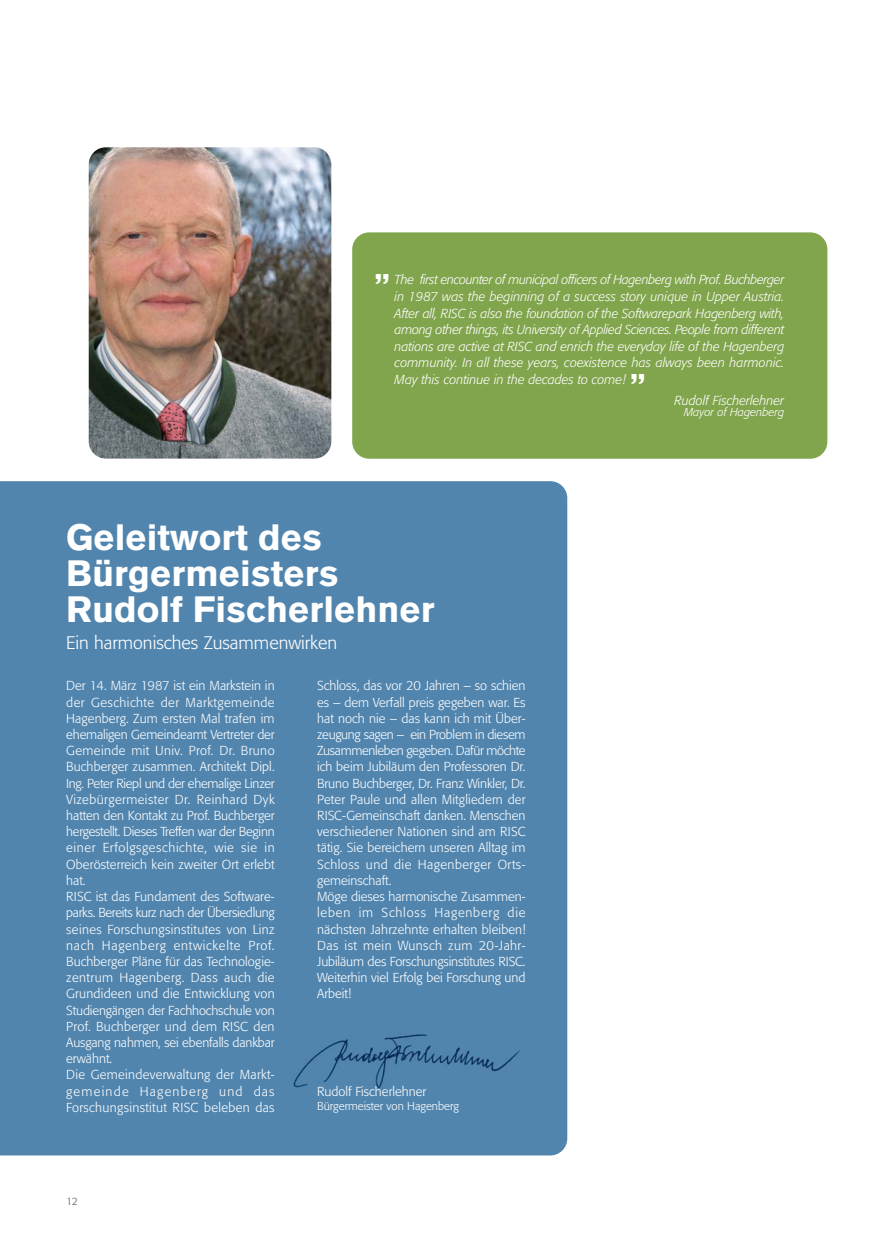
<style>
.page{position:relative;width:889px;height:1260px;background:#fff}
.page>*{position:absolute;margin:0;border:0;box-sizing:border-box;transform-origin:0 0}
.t1{font:900 36px/36px "Akzidenz Grotesk";color:#fff}
.t2{font:30px "Capitals";color:#fff}
.t3{font:300 18px "Formata";color:#fff}
.t4{font:300 12.9px/16.2px "Formata";letter-spacing:.005em;color:#fff}
.t5{font:italic 300 12.9px/16.6px "Formata";color:#fff;text-align:justify}
.t6{font:300 11.4px "Formata";color:#fff}
.t7{font:italic 300 11.4px "Formata";color:#fff}
.t8{font:300 10.5px "Formata";color:#555c69}
</style>
<div class="page">
<div style="left:0;top:481px;width:567px;height:674px;background:#5185ae"></div>
<img style="left:89px;top:147px;width:242px;height:311px;border-radius:17px">
<div style="left:352px;top:232px;width:475px;height:226px;background:#81a54d;border-radius:17px"></div>
<img style="left:282px;top:1028px;width:248px;height:72px">
<p class="t5" style="left:395px;top:272px;width:391px">The first encounter of municipal officers of Hagenberg with Prof. Buchberger in 1987 was the beginning of a success story unique in Upper Austria.<br>After all, RISC is also the foundation of the Softwarepark Hagenberg with, among other things, its University of Applied Sciences. People from different nations are active at RISC and enrich the everyday life of the Hagenberg community. In all these years, coexistence has always been harmonic.<br>May this continue in the decades to come!</p>
<p class="t5" style="left:674px;top:392px;width:111px">Rudolf Fischerlehner</p>
<p class="t7" style="left:684px;top:407px;width:102px">Mayor of Hagenberg</p>
<h2 class="t2" style="left:373px;top:251px;width:19px">„</h2>
<h2 class="t2" style="left:629px;top:371px;width:19px">”</h2>
<h1 class="t1" style="left:66px;top:522px;width:370px">Geleitwort des<br>Bürgermeisters<br>Rudolf Fischerlehner</h1>
<h3 class="t3" style="left:66px;top:634px;width:273px">Ein harmonisches Zusammenwirken</h3>
<p class="t4" style="left:66px;top:678px;width:210px">Der 14. März 1987 ist ein Markstein in der Geschichte der Marktgemeinde Hagenberg. Zum ersten Mal trafen im ehemaligen Gemeindeamt Vertreter der Gemeinde mit Univ. Prof. Dr. Bruno Buchberger zusammen. Architekt Dipl.<br>Ing. Peter Riepl und der ehemalige Linzer Vizebürgermeister Dr. Reinhard Dyk hatten den Kontakt zu Prof. Buchberger hergestellt. Dieses Treffen war der Beginn einer Erfolgsgeschichte, wie sie in Oberösterreich kein zweiter Ort erlebt hat.<br>RISC ist das Fundament des Software&shy;parks. Bereits kurz nach der Übersiedlung seines Forschungsinstitutes von Linz nach Hagenberg entwickelte Prof.<br>Buchberger Pläne für das Technologie&shy;zentrum Hagenberg. Dass auch die Grundideen und die Entwicklung von Studiengängen der Fachhochschule von Prof. Buchberger und dem RISC den Ausgang nahmen, sei ebenfalls dankbar erwähnt.<br>Die Gemeindeverwaltung der Markt&shy;gemeinde Hagenberg und das Forschungsinstitut RISC beleben das</p>
<p class="t4" style="left:317px;top:678px;width:210px">Schloss, das vor 20 Jahren – so schien es – dem Verfall preis gegeben war. Es hat noch nie – das kann ich mit Über&shy;zeugung sagen – ein Problem in diesem Zusammenleben gegeben. Dafür möchte ich beim Jubiläum den Professoren Dr.<br>Bruno Buchberger, Dr. Franz Winkler, Dr.<br>Peter Paule und allen Mitgliedern der RISC-Gemeinschaft danken. Menschen verschiedener Nationen sind am RISC tätig. Sie bereichern unseren Alltag im Schloss und die Hagenberger Orts&shy;gemeinschaft.<br>Möge dieses harmonische Zusammen&shy;leben im Schloss Hagenberg die nächsten Jahrzehnte erhalten bleiben!<br>Das ist mein Wunsch zum 20-Jahr-Jubiläum des Forschungsinstitutes RISC.<br>Weiterhin viel Erfolg bei Forschung und Arbeit!</p>
<p class="t4" style="left:317px;top:1083px;width:111px">Rudolf Fischerlehner</p>
<p class="t6" style="left:317px;top:1101px;width:143px">Bürgermeister von Hagenberg</p>
<p class="t8" style="left:66px;top:1196px;width:13px">12</p>
</div>
